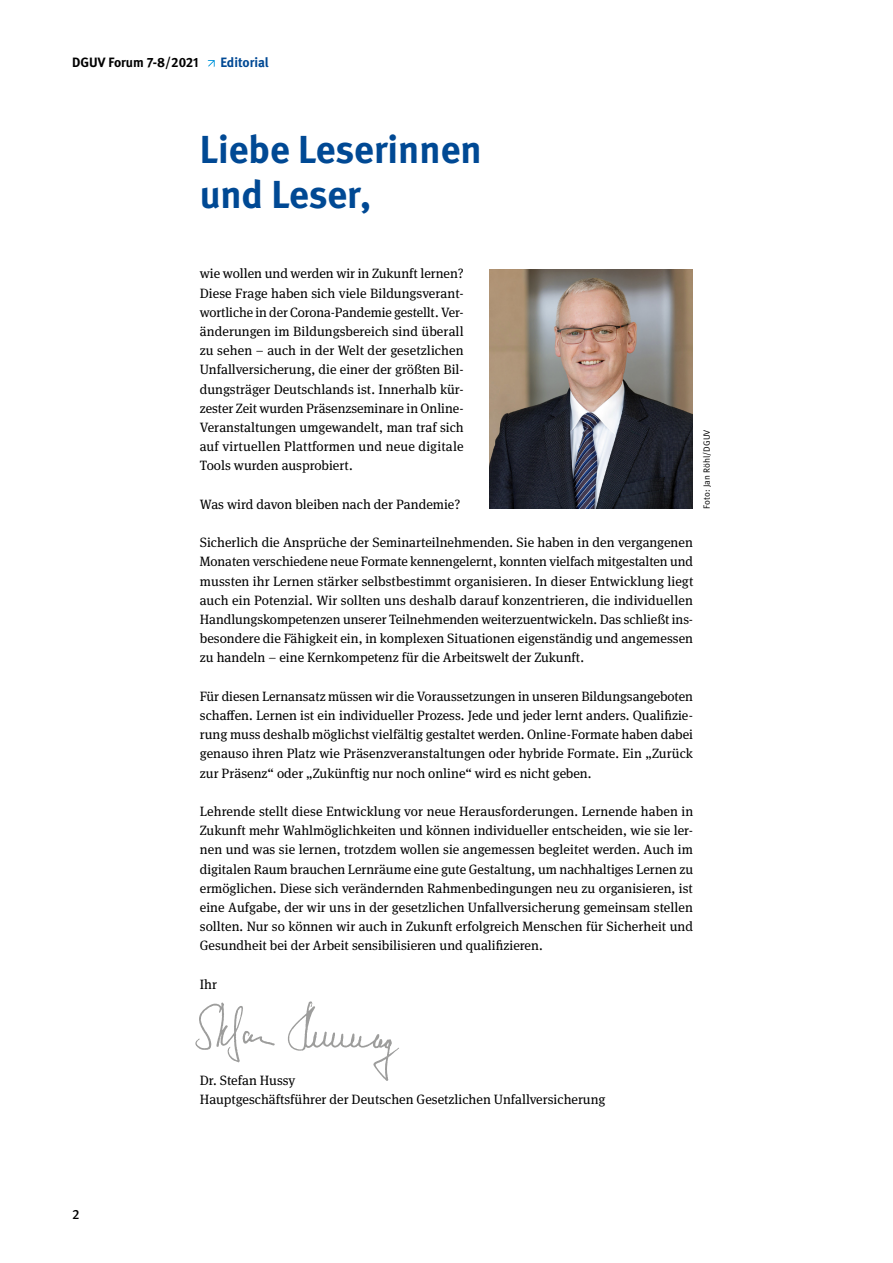
<style>
.page{position:relative;width:893px;height:1263px;background:#fff}
.page>*{position:absolute;margin:0;border:0;box-sizing:border-box;transform-origin:0 0}
.t1{font:700 39px/45px "DGUV Meta";color:#004994}
.Fließtext_book_9pt{font:13.5px/19.2px "DGUV Meta Serif";color:#000;text-align:justify}
.t2{font:700 13.5px "DGUV Meta";color:#000}
.t3{font:700 13.5px "DGUV Meta";letter-spacing:-.005em;color:#004994}
.t4{font:500 13.5px "DGUV Meta";color:#000}
.t5{font:9px "DGUV Meta";letter-spacing:.01em;color:#000}
</style>
<div class="page">
<svg style="left:208px;top:60px;width:7px;height:7px"></svg>
<img style="left:489px;top:269px;width:204px;height:240px">
<svg style="left:195px;top:1002px;width:80px;height:60px"></svg>
<svg style="left:288px;top:1001px;width:111px;height:80px"></svg>
<h1 class="t2" style="left:72px;top:54px;width:128px">DGUV Forum 7-8/2021</h1>
<h2 class="t3" style="left:220px;top:54px;width:50px">Editorial</h2>
<p class="t1" style="left:200px;top:128px;width:283px">Liebe Leserinnen und Leser,</p>
<p class="Fließtext_book_9pt" style="left:200px;top:264px;width:265px">wie wollen und werden wir in Zukunft lernen?<br>Diese Frage haben sich viele Bildungsverant&shy;wortliche in der Corona-Pandemie gestellt. Ver&shy;änderungen im Bildungsbereich sind überall zu sehen – auch in der Welt der gesetzlichen Unfallversicherung, die einer der größten Bil&shy;dungsträger Deutschlands ist. Innerhalb kür&shy;zester Zeit wurden Präsenzseminare in Online-Veranstaltungen umgewandelt, man traf sich auf virtuellen Plattformen und neue digitale Tools wurden ausprobiert.</p>
<p class="Fließtext_book_9pt" style="left:200px;top:495px;width:262px">Was wird davon bleiben nach der Pandemie?</p>
<p class="Fließtext_book_9pt" style="left:200px;top:533px;width:495px">Sicherlich die Ansprüche der Seminarteilnehmenden. Sie haben in den vergangenen Monaten verschiedene neue Formate kennengelernt, konnten vielfach mitgestalten und mussten ihr Lernen stärker selbstbestimmt organisieren. In dieser Entwicklung liegt auch ein Potenzial. Wir sollten uns deshalb darauf konzentrieren, die individuellen Handlungskompetenzen unserer Teilnehmenden weiterzuentwickeln. Das schließt ins&shy;besondere die Fähigkeit ein, in komplexen Situationen eigenständig und angemessen zu handeln – eine Kernkompetenz für die Arbeitswelt der Zukunft.</p>
<p class="Fließtext_book_9pt" style="left:200px;top:687px;width:495px">Für diesen Lernansatz müssen wir die Voraussetzungen in unseren Bildungsangeboten schaffen. Lernen ist ein individueller Prozess. Jede und jeder lernt anders. Qualifizie&shy;rung muss deshalb möglichst vielfältig gestaltet werden. Online-Formate haben dabei genauso ihren Platz wie Präsenzveranstaltungen oder hybride Formate. Ein „Zurück zur Präsenz“ oder „Zukünftig nur noch online“ wird es nicht geben.</p>
<p class="Fließtext_book_9pt" style="left:200px;top:802px;width:495px">Lehrende stellt diese Entwicklung vor neue Herausforderungen. Lernende haben in Zukunft mehr Wahlmöglichkeiten und können individueller entscheiden, wie sie ler&shy;nen und was sie lernen, trotzdem wollen sie angemessen begleitet werden. Auch im digitalen Raum brauchen Lernräume eine gute Gestaltung, um nachhaltiges Lernen zu ermöglichen. Diese sich verändernden Rahmenbedingungen neu zu organisieren, ist eine Aufgabe, der wir uns in der gesetzlichen Unfallversicherung gemeinsam stellen sollten. Nur so können wir auch in Zukunft erfolgreich Menschen für Sicherheit und Gesundheit bei der Arbeit sensibilisieren und qualifizieren.</p>
<p class="Fließtext_book_9pt" style="left:200px;top:975px;width:19px">Ihr</p>
<p class="t5" style="left:702px;top:509px;width:81px;rotate:-90deg">Foto: Jan Röhl/DGUV</p>
<p class="Fließtext_book_9pt" style="left:200px;top:1071px;width:97px">Dr. Stefan Hussy</p>
<p class="Fließtext_book_9pt" style="left:200px;top:1090px;width:407px">Hauptgeschäftsführer der Deutschen Gesetzlichen Unfallversicherung</p>
<p class="t4" style="left:72px;top:1207px;width:9px">2</p>
</div>
